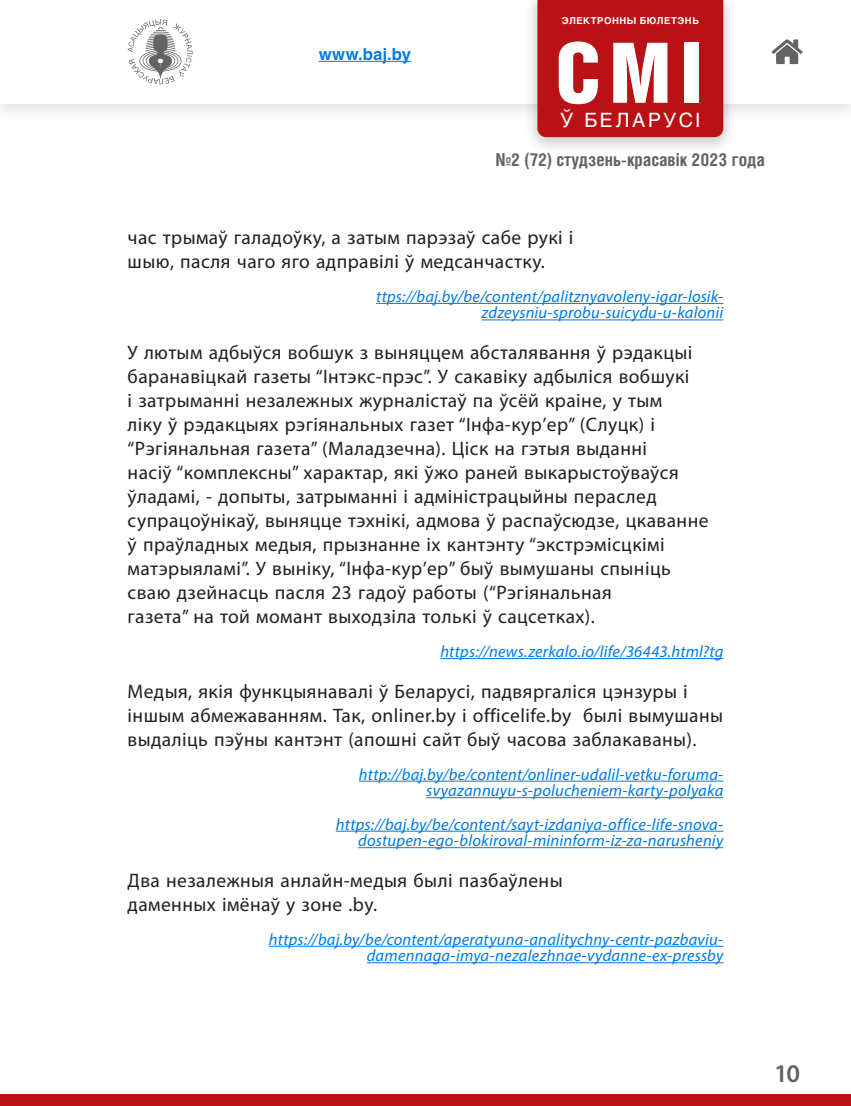
<style>
.page{position:relative;width:851px;height:1106px;background:#fff}
.page>*{position:absolute;margin:0;border:0;box-sizing:border-box;transform-origin:0 0}
.t1{font:83.55px "Helios Cond Black C";color:#fff}
.t2{font:600 25.5px "Myriad Pro";color:#636366}
.t3{font:19.5px/24px "Myriad Pro";letter-spacing:.02em;color:#231f20}
.t4{font:19.5px "Helios C";letter-spacing:.13em;color:#fff}
.t5{font:700 17.85px "Helios Cond C";color:#636366}
.t6{font:italic 16.5px/16.5px "Myriad Pro";letter-spacing:.015em;color:#007ae5;text-align:right}
.t7{font:700 16.5px "Helios C";letter-spacing:.01em;color:#007ae5}
.t8{font:700 9.45px "Helios C";letter-spacing:.06em;color:#fff}
</style>
<div class="page">
<div style="left:0;top:1094px;width:850px;height:12px;background:#b91115"></div>
<hr style="left:376px;top:303px;width:347px;height:1px;background:#007ae5">
<hr style="left:481px;top:319px;width:242px;height:1px;background:#007ae5">
<hr style="left:440px;top:658px;width:283px;height:1px;background:#007ae5">
<hr style="left:359px;top:780px;width:364px;height:1px;background:#007ae5">
<hr style="left:426px;top:797px;width:297px;height:1px;background:#007ae5">
<hr style="left:336px;top:830px;width:387px;height:1px;background:#007ae5">
<hr style="left:358px;top:847px;width:365px;height:1px;background:#007ae5">
<hr style="left:269px;top:945px;width:454px;height:1px;background:#007ae5">
<hr style="left:367px;top:962px;width:356px;height:1px;background:#007ae5">
<div style="left:0;top:0;width:850px;height:122px;background:#231f20;opacity:.15"></div>
<div style="left:0;top:0;width:850px;height:103px;background:#fff"></div>
<svg style="left:128px;top:19px;width:64px;height:65px"></svg>
<hr style="left:319px;top:61px;width:92px;height:1px;background:#007ae5">
<svg style="left:771px;top:39px;width:31px;height:25px"></svg>
<div style="left:523px;top:0;width:213px;height:155px;background:#231f20;opacity:.25"></div>
<div style="left:537px;top:0;width:186px;height:137px;background:#b91115"></div>
<p class="t7" style="left:319px;top:44px;width:94px">www.baj.by</p>
<p class="t8" style="left:561px;top:15px;width:139px">ЭЛЕКТРОННЫ БЮЛЕТЭНЬ</p>
<h1 class="t1" style="left:555px;top:25px;width:149px">СМІ</h1>
<p class="t4" style="left:560px;top:109px;width:141px">Ў БЕЛАРУСІ</p>
<p class="t5" style="left:496px;top:149px;width:270px">№2 (72) студзень-красавік 2023 года</p>
<p class="t3" style="left:128px;top:225px;width:447px">час трымаў галадоўку, а затым парэзаў сабе рукі і шыю, пасля чаго яго адправілі ў медсанчастку.</p>
<p class="t6" style="left:376px;top:288px;width:349px">ttps://baj.by/be/content/palitznyavoleny-igar-losik&shy;zdzeysniu-sprobu-suicydu-u-kalonii</p>
<p class="t3" style="left:128px;top:340px;width:582px">У лютым адбыўся вобшук з выняццем абсталявання ў рэдакцыі баранавіцкай газеты “Інтэкс-прэс”. У сакавіку адбыліся вобшукі<br>і затрыманні незалежных журналістаў па ўсёй краіне, у тым<br>ліку ў рэдакцыях рэгіянальных газет “Інфа-кур’ер” (Слуцк) і “Рэгіянальная газета” (Маладзечна). Ціск на гэтыя выданні<br>насіў “комплексны” характар, які ўжо раней выкарыстоўваўся ўладамі, - допыты, затрыманні і адміністрацыйны пераслед супрацоўнікаў, выняцце тэхнікі, адмова ў распаўсюдзе, цкаванне ў праўладных медыя, прызнанне іх кантэнту “экстрэмісцкімі матэрыяламі”. У выніку, “Інфа-кур’ер” быў вымушаны спыніць сваю дзейнасць пасля 23 гадоў работы (“Рэгіянальная<br>газета” на той момант выходзіла толькі ў сацсетках).</p>
<p class="t6" style="left:440px;top:643px;width:284px">https://news.zerkalo.io/life/36443.html?tg</p>
<p class="t3" style="left:128px;top:679px;width:597px">Медыя, якія функцыянавалі ў Беларусі, падвяргаліся цэнзуры і іншым абмежаванням. Так, onliner.by і officelife.by былі вымушаны выдаліць пэўны кантэнт (апошні сайт быў часова заблакаваны).</p>
<p class="t6" style="left:359px;top:765px;width:366px">http://baj.by/be/content/onliner-udalil-vetku-foruma&shy;svyazannuyu-s-polucheniem-karty-polyaka</p>
<p class="t6" style="left:336px;top:815px;width:389px">https://baj.by/be/content/sayt-izdaniya-office-life-snova&shy;dostupen-ego-blokiroval-mininform-iz-za-narusheniy</p>
<p class="t3" style="left:128px;top:868px;width:436px">Два незалежныя анлайн-медыя былі пазбаўлены даменных імёнаў у зоне .by.</p>
<p class="t6" style="left:269px;top:930px;width:456px">https://baj.by/be/content/aperatyuna-analitychny-centr-pazbaviu&shy;damennaga-imya-nezalezhnae-vydanne-ex-pressby</p>
<h2 class="t2" style="left:774px;top:1057px;width:28px">10</h2>
</div>
